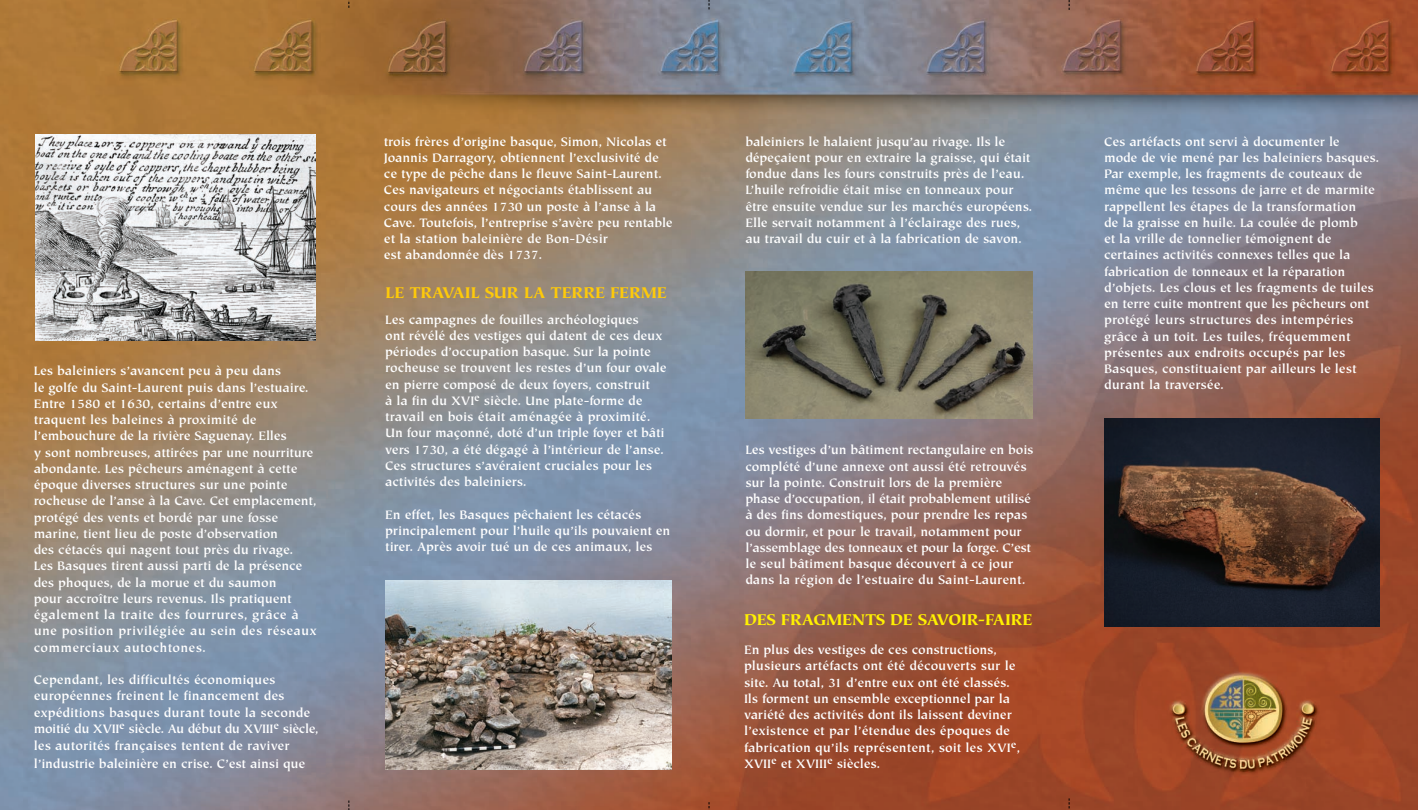
<style>
.page{position:relative;width:1418px;height:810px;background:#fff}
.page>*{position:absolute;margin:0;border:0;box-sizing:border-box;transform-origin:0 0}
.t1{font:900 17.5px "Tiepolo";letter-spacing:-.01em;color:#fff101}
.t2{font:900 17.5px "Tiepolo";letter-spacing:-.01em;color:#feca0a}
.t3{font:700 13.75px/16.2px "Tiepolo";letter-spacing:-.01em;color:#fff}
</style>
<div class="page">
<img style="left:0;top:0;width:1418px;height:810px">
<svg style="left:1068px;top:798px;width:1px;height:12px"></svg>
<img style="left:745px;top:272px;width:287px;height:146px">
<img style="left:385px;top:580px;width:286px;height:189px">
<img style="left:35px;top:135px;width:280px;height:205px">
<img style="left:1104px;top:418px;width:275px;height:209px">
<p class="t3" style="left:34px;top:364px;width:285px">Les baleiniers s’avancent peu à peu dans<br>le golfe du Saint-Laurent puis dans l’estuaire.<br>Entre 1580 et 1630, certains d’entre eux traquent les baleines à proximité de l’embouchure de la rivière Saguenay. Elles<br>y sont nombreuses, attirées par une nourriture abondante. Les pêcheurs aménagent à cette époque diverses structures sur une pointe rocheuse de l’anse à la Cave. Cet emplacement, protégé des vents et bordé par une fosse marine, tient lieu de poste d’observation<br>des cétacés qui nagent tout près du rivage.<br>Les Basques tirent aussi parti de la présence des phoques, de la morue et du saumon<br>pour accroître leurs revenus. Ils pratiquent également la traite des fourrures, grâce à une position privilégiée au sein des réseaux commerciaux autochtones.</p>
<p class="t3" style="left:34px;top:673px;width:286px">Cependant, les difficultés économiques européennes freinent le financement des expéditions basques durant toute la seconde moitié du XVII<sup>e</sup> siècle. Au début du XVIII<sup>e</sup> siècle,</p>
<p class="t3" style="left:34px;top:738px;width:273px;line-height:17.5px">les autorités françaises tentent de raviver l’industrie baleinière en crise. C’est ainsi que</p>
<p class="t3" style="left:384px;top:134px;width:290px">trois frères d’origine basque, Simon, Nicolas et Joannis Darragory, obtiennent l’exclusivité de ce type de pêche dans le fleuve Saint-Laurent.<br>Ces navigateurs et négociants établissent au cours des années 1730 un poste à l’anse à la Cave. Toutefois, l’entreprise s’avère peu rentable et la station baleinière de Bon-Désir<br>est abandonnée dès 1737.</p>
<p class="t3" style="left:745px;top:134px;width:289px">baleiniers le halaient jusqu’au rivage. Ils le dépeçaient pour en extraire la graisse, qui était fondue dans les fours construits près de l’eau.<br>L’huile refroidie était mise en tonneaux pour être ensuite vendue sur les marchés européens.<br>Elle servait notamment à l’éclairage des rues, au travail du cuir et à la fabrication de savon.</p>
<p class="t2" style="left:385px;top:286px;width:283px">LE TRAVAIL SUR LA TERRE FERME</p>
<p class="t3" style="left:385px;top:312px;width:283px">Les campagnes de fouilles archéologiques<br>ont révélé des vestiges qui datent de ces deux périodes d’occupation basque. Sur la pointe rocheuse se trouvent les restes d’un four ovale en pierre composé de deux foyers, construit<br>à la fin du XVI<sup>e</sup> siècle. Une plate-forme de travail en bois était aménagée à proximité.<br>Un four maçonné, doté d’un triple foyer et bâti vers 1730, a été dégagé à l’intérieur de l’anse.<br>Ces structures s’avéraient cruciales pour les activités des baleiniers.</p>
<p class="t3" style="left:385px;top:507px;width:287px">En effet, les Basques pêchaient les cétacés principalement pour l’huile qu’ils pouvaient en tirer. Après avoir tué un de ces animaux, les</p>
<p class="t3" style="left:745px;top:443px;width:290px">Les vestiges d’un bâtiment rectangulaire en bois complété d’une annexe ont aussi été retrouvés sur la pointe. Construit lors de la première phase d’occupation, il était probablement utilisé à des fins domestiques, pour prendre les repas ou dormir, et pour le travail, notamment pour l’assemblage des tonneaux et pour la forge. C’est le seul bâtiment basque découvert à ce jour dans la région de l’estuaire du Saint-Laurent.</p>
<p class="t1" style="left:744px;top:613px;width:290px">DES FRAGMENTS DE SAVOIR-FAIRE</p>
<p class="t3" style="left:744px;top:643px;width:278px">En plus des vestiges de ces constructions, plusieurs artéfacts ont été découverts sur le site. Au total, 31 d’entre eux ont été classés.<br>Ils forment un ensemble exceptionnel par la variété des activités dont ils laissent deviner l’existence et par l’étendue des époques de fabrication qu’ils représentent, soit les XVI<sup>e</sup>, XVII<sup>e</sup> et XVIII<sup>e</sup> siècles.</p>
<p class="t3" style="left:1104px;top:134px;width:277px">Ces artéfacts ont servi à documenter le<br>mode de vie mené par les baleiniers basques.<br>Par exemple, les fragments de couteaux de même que les tessons de jarre et de marmite rappellent les étapes de la transformation<br>de la graisse en huile. La coulée de plomb<br>et la vrille de tonnelier témoignent de certaines activités connexes telles que la fabrication de tonneaux et la réparation d’objets. Les clous et les fragments de tuiles en terre cuite montrent que les pêcheurs ont protégé leurs structures des intempéries grâce à un toit. Les tuiles, fréquemment présentes aux endroits occupés par les Basques, constituaient par ailleurs le lest durant la traversée.</p>
</div>
